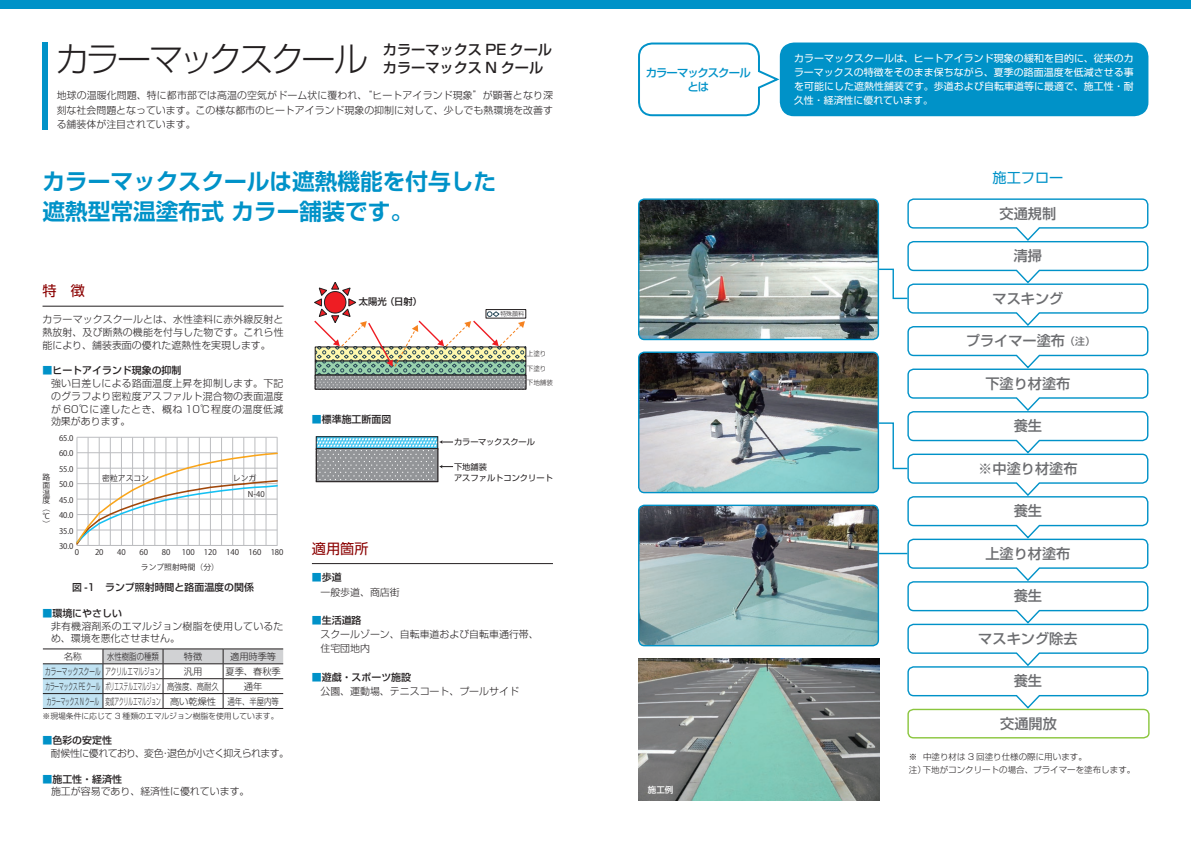
<style>
.page{position:relative;width:1191px;height:842px;background:#fff}
.page>*{position:absolute;margin:0;border:0;box-sizing:border-box;transform-origin:0 0}
.t1{font:300 34px "Shin Go Pro";letter-spacing:-.09em;color:#231f20}
.t2{font:700 22.7px/29.8px "Shin Go Pro De";color:#0092c8}
.t3{font:500 14.2px "Shin Go Pro";color:#6c6d70}
.t4{font:500 14.2px/17.7px "Shin Go Pro";color:#231f20}
.t5{font:14.2px "Shin Go Pro";color:#8b0202}
.t6{font:14.2px "Shin Go Pro";color:#0092c8}
.t7{font:12.7px "Shin Go Medium 83 pv RKSJ H";color:#231f20}
.t8{font:500 11.3px/14.2px "Shin Go Pro";letter-spacing:-.08em;color:#0092c8;text-align:center}
.t9{font:300 9.9px/14.2px "Shin Go Pro";color:#231f20}
.t10{font:300 9.9px/12.8px "Shin Go Pro";letter-spacing:.02em;color:#231f20}
.t11{font:9.9px/14.2px "Shin Go Pro";letter-spacing:.01em;color:#fff;text-align:justify}
.t12{font:300 9.9px/12.8px "Shin Go Pro";letter-spacing:-.05em;color:#231f20}
.t13{font:500 9.9px "Shin Go Pro";color:#231f20}
.t14{font:9.3px "Shin Go Medium 83 pv RKSJ H";color:#231f20}
.t15{font:300 9.2px/14.9px "Shin Go Pro";color:#231f20}
.t16{font:300 9.2px "Shin Go Pro";color:#231f20;scale:.5 1}
.t17{font:300 9.2px "Shin Go Pro";color:#231f20;scale:.6 1}
.t18{font:300 9.2px "Shin Go Pro";color:#231f20;scale:.8 1}
.t19{font:300 8.5px/12.8px "Shin Go Pro";color:#231f20}
.t20{font:500 8.5px "Shin Go Pro";color:#fff}
.t21{font:8.2px/10.8px "Shin Go Pro Regular 90 pv RKSJ H";color:#231f20}
.t22{font:8.2px "Shin Go Pro Regular 90 pv RKSJ H";letter-spacing:-.02em;color:#231f20}
.t23{font:7.8px/7.8px "Koz Go Pr 6 N";color:#231f20;text-align:justify}
.t24{font:300 7.8px "Shin Go Pro";color:#231f20}
.t25{font:6.5px "Shin Go Pro Light 90 pv RKSJ H";color:#231f20}
.t26{font:6px "Shin Go Pro Light 90 pv RKSJ H";color:#231f20}
.s1{font-weight:500;color:#0092c8}
.s2{font-weight:500}
.s3{color:#0092c8}
.s4{color:#557482}
.s5{font-size:9.9px}
</style>
<div class="page">
<div style="left:0;top:0;width:1191px;height:9px;background:#0092c8"></div>
<div style="left:780px;top:43px;width:368px;height:73px;background:#0092c8;border-radius:14px"></div>
<div style="left:43px;top:43px;width:5px;height:87px;background:#0092c8"></div>
<hr style="left:43px;top:306px;width:240px;height:1px;background:#231f20">
<hr style="left:312px;top:563px;width:241px;height:1px;background:#231f20">
<svg style="left:638px;top:42px;width:144px;height:75px"></svg>
<svg style="left:315px;top:361px;width:211px;height:14px"></svg>
<svg style="left:314px;top:282px;width:211px;height:86px"></svg>
<div style="left:486px;top:309px;width:40px;height:9px;border:1px solid #231f20"></div>
<div style="left:315px;top:375px;width:211px;height:14px;border:1px solid #231f20"></div>
<svg style="left:314px;top:376px;width:213px;height:14px;background:#919395"></svg>
<hr style="left:77px;top:437px;width:1px;height:108px;background:#bcbdc0">
<hr style="left:88px;top:437px;width:1px;height:108px;background:#bcbdc0">
<hr style="left:99px;top:437px;width:1px;height:108px;background:#bcbdc0">
<hr style="left:110px;top:437px;width:1px;height:108px;background:#bcbdc0">
<hr style="left:121px;top:437px;width:1px;height:108px;background:#bcbdc0">
<hr style="left:132px;top:437px;width:1px;height:108px;background:#bcbdc0">
<hr style="left:143px;top:437px;width:1px;height:108px;background:#bcbdc0">
<hr style="left:155px;top:437px;width:1px;height:108px;background:#bcbdc0">
<hr style="left:166px;top:437px;width:1px;height:108px;background:#bcbdc0">
<hr style="left:177px;top:437px;width:1px;height:108px;background:#bcbdc0">
<hr style="left:188px;top:437px;width:1px;height:108px;background:#bcbdc0">
<hr style="left:199px;top:437px;width:1px;height:108px;background:#bcbdc0">
<hr style="left:210px;top:437px;width:1px;height:108px;background:#bcbdc0">
<hr style="left:221px;top:437px;width:1px;height:108px;background:#bcbdc0">
<hr style="left:232px;top:437px;width:1px;height:108px;background:#bcbdc0">
<hr style="left:244px;top:437px;width:1px;height:108px;background:#bcbdc0">
<hr style="left:255px;top:437px;width:1px;height:108px;background:#bcbdc0">
<hr style="left:266px;top:437px;width:1px;height:108px;background:#bcbdc0">
<hr style="left:277px;top:437px;width:1px;height:108px;background:#bcbdc0">
<hr style="left:77px;top:437px;width:200px;height:1px;background:#bcbdc0">
<svg style="left:76px;top:452px;width:202px;height:94px"></svg>
<div style="left:907px;top:709px;width:242px;height:29px;border:1px solid #8bc63e;border-radius:5px"></div>
<img style="left:639px;top:200px;width:238px;height:139px">
<div style="left:638px;top:198px;width:241px;height:142px;border:1px solid #0092c8;border-radius:6px"></div>
<img style="left:639px;top:353px;width:238px;height:140px">
<div style="left:638px;top:351px;width:241px;height:142px;border:1px solid #0092c8;border-radius:6px"></div>
<img style="left:639px;top:505px;width:238px;height:141px">
<div style="left:638px;top:505px;width:241px;height:141px;border:1px solid #0092c8;border-radius:6px"></div>
<img style="left:639px;top:658px;width:240px;height:142px">
<svg style="left:877px;top:198px;width:272px;height:512px"></svg>
<svg style="left:43px;top:649px;width:240px;height:59px"></svg>
<hr style="left:43px;top:708px;width:60px;height:1px;background:#231f20">
<hr style="left:103px;top:708px;width:60px;height:1px;background:#231f20">
<hr style="left:163px;top:708px;width:60px;height:1px;background:#231f20">
<hr style="left:223px;top:708px;width:60px;height:1px;background:#231f20">
<div style="left:316px;top:436px;width:122px;height:13px;border:1px solid #231f20"></div>
<div style="left:316px;top:448px;width:122px;height:34px;border:1px solid #231f20"></div>
<svg style="left:315px;top:438px;width:138px;height:42px;background:#9aadb5"></svg>
<h1 class="t1" style="left:55px;top:32px;width:314px">カラーマックスクール</h1>
<h3 class="t4" style="left:383px;top:39px;width:171px">カラーマックス PE クールカラーマックス N クール</h3>
<p class="t9" style="left:57px;top:87px;width:498px;text-align:justify">地球の温暖化問題、特に都市部では高温の空気がドーム状に覆われ、“ヒートアイランド現象”が顕著となり深刻な社会問題となっています。この様な都市のヒートアイランド現象の抑制に対して、少しでも熱環境を改善する舗装体が注目されています。</p>
<h2 class="t2" style="left:43px;top:164px;width:455px">カラーマックスクールは遮熱機能を付与した遮熱型常温塗布式 カラー舗装です。</h2>
<h3 class="t5" style="left:43px;top:279px;width:44px">特　徴</h3>
<p class="t9" style="left:43px;top:312px;width:243px;line-height:12.8px;text-align:justify">カラーマックスクールとは、水性塗料に赤外線反射と熱放射、及び断熱の機能を付与した物です。これら性能により、舗装表面の優れた遮熱性を実現します。</p>
<p class="t10" style="left:51px;top:363px;width:234px;text-indent:-9px"><span class="s1">■</span><span class="s2">ヒートアイランド現象の抑制<br></span>強い日差しによる路面温度上昇を抑制します。下記のグラフより密粒度アスファルト混合物の表面温度が 60℃に達したとき、概ね 10℃程度の温度低減効果があります。</p>
<p class="t23" style="left:59px;top:434px;width:16px">65.0</p>
<p class="t23" style="left:43px;top:473px;width:9px">路面温度（℃）</p>
<p class="t23" style="left:59px;top:450px;width:16px">60.0</p>
<p class="t23" style="left:59px;top:465px;width:16px">55.0</p>
<p class="t23" style="left:59px;top:481px;width:16px">50.0</p>
<p class="t23" style="left:59px;top:496px;width:16px">45.0</p>
<p class="t23" style="left:59px;top:512px;width:16px">40.0</p>
<p class="t23" style="left:59px;top:527px;width:16px">35.0</p>
<p class="t23" style="left:102px;top:474px;width:48px">密粒アスコン</p>
<p class="t23" style="left:233px;top:474px;width:25px">レンガ</p>
<p class="t23" style="left:248px;top:491px;width:18px">N-40</p>
<p class="t23" style="left:59px;top:543px;width:16px">30.0</p>
<p class="t23" style="left:75px;top:549px;width:6px">0</p>
<p class="t23" style="left:95px;top:549px;width:10px">20</p>
<p class="t23" style="left:117px;top:549px;width:10px">40</p>
<p class="t23" style="left:139px;top:549px;width:10px">60</p>
<p class="t23" style="left:162px;top:549px;width:10px">80</p>
<p class="t23" style="left:182px;top:549px;width:103px">100 120 140 160 180</p>
<p class="t23" style="left:141px;top:563px;width:80px">ランプ照射時間（分）</p>
<p class="t13" style="left:72px;top:579px;width:183px">図 -1　ランプ照射時間と路面温度の関係</p>
<p class="t10" style="left:51px;top:605px;width:234px;text-indent:-9px"><span class="s1">■</span><span class="s2">環境にやさしい<br></span>非有機溶剤系のエマルジョン樹脂を使用しているため、環境を悪化させません。</p>
<p class="t15" style="left:64px;top:648px;width:20px">名称</p>
<p class="t18" style="left:107px;top:649px;width:66px">水性樹脂の種類</p>
<p class="t15" style="left:184px;top:648px;width:20px">特徴</p>
<p class="t15" style="left:230px;top:648px;width:48px">適用時季等</p>
<p class="t17" style="left:45px;top:664px;width:194px">カラーマックスクール アクリルエマルジョン</p>
<p class="t15" style="left:184px;top:663px;width:20px">汎用</p>
<p class="t15" style="left:225px;top:663px;width:57px">夏季、春秋季</p>
<p class="t16" style="left:45px;top:679px;width:348px">カラーマックス PE クール ポリエステルエマルジョン 高強度、高耐久</p>
<p class="t15" style="left:47px;top:677px;width:234px;text-indent:197px">通年<br>カラーマックス N クール 変成アクリルエマルジョン 高い乾燥性 通年、半屋内等</p>
<p class="t24" style="left:43px;top:710px;width:237px">※現場条件に応じて 3 種類のエマルジョン樹脂を使用しています。</p>
<p class="t12" style="left:51px;top:733px;width:240px;text-indent:-8px"><span class="s1">■</span><span class="s2">色彩の安定性<br></span>耐候性に優れており、変色・退色が小さく抑えられます。</p>
<p class="t9" style="left:51px;top:771px;width:200px;line-height:12.8px;text-indent:-9px"><span class="s1">■</span><span class="s2">施工性・経済性<br></span>施工が容易であり、経済性に優れています。</p>
<p class="t14" style="left:359px;top:296px;width:65px">太陽光（日射）</p>
<p class="t13" style="left:312px;top:411px;width:81px"><span class="s3">■</span>標準施工断面図</p>
<p class="t7" style="left:315px;top:412px;width:103px"><span class="s4">●</span>標準施工断面図</p>
<h3 class="t5" style="left:312px;top:537px;width:58px">適用箇所</h3>
<p class="t26" style="left:500px;top:309px;width:25px">特殊顔料</p>
<p class="t25" style="left:527px;top:348px;width:21px">上塗り</p>
<p class="t25" style="left:527px;top:363px;width:21px">下塗り</p>
<p class="t25" style="left:527px;top:377px;width:28px">下地舗装</p>
<p class="t22" style="left:454px;top:435px;width:82px">カラーマックスクール</p>
<p class="t21" style="left:454px;top:460px;width:100px">下地舗装<br>アスファルトコンクリート</p>
<p class="t9" style="left:320px;top:569px;width:81px;text-indent:-9px"><span class="s1">■</span><span class="s2">歩道<br></span>一般歩道、商店街</p>
<p class="t9" style="left:320px;top:612px;width:220px;text-indent:-9px"><span class="s1">■</span><span class="s2">生活道路<br></span>スクールゾーン、自転車道および自転車通行帯、住宅団地内</p>
<p class="t9" style="left:320px;top:669px;width:200px;text-indent:-9px"><span class="s1">■</span><span class="s2">遊戯・スポーツ施設<br></span>公園、運動場、テニスコート、プールサイド</p>
<p class="t8" style="left:646px;top:64px;width:106px">カラーマックスクールとは</p>
<p class="t20" style="left:648px;top:783px;width:27px">施工例</p>
<p class="t11" style="left:794px;top:50px;width:341px">カラーマックスクールは、ヒートアイランド現象の緩和を目的に、従来のカラーマックスの特徴をそのまま保ちながら、夏季の路面温度を低減させる事を可能にした遮熱性舗装です。歩道および自転車道等に最適で、施工性・耐久性・経済性に優れています。</p>
<h3 class="t6" style="left:992px;top:165px;width:72px">施工フロー</h3>
<h3 class="t3" style="left:999px;top:202px;width:58px">交通規制</h3>
<h3 class="t3" style="left:1013px;top:244px;width:30px">清掃</h3>
<h3 class="t3" style="left:992px;top:287px;width:72px">マスキング</h3>
<h3 class="t3" style="left:966px;top:329px;width:130px">プライマー塗布<span class="s5">（注）</span></h3>
<h3 class="t3" style="left:985px;top:372px;width:87px">下塗り材塗布</h3>
<h3 class="t3" style="left:1013px;top:414px;width:30px">養生</h3>
<h3 class="t3" style="left:978px;top:457px;width:101px">※中塗り材塗布</h3>
<h3 class="t3" style="left:1013px;top:499px;width:30px">養生</h3>
<h3 class="t3" style="left:985px;top:542px;width:87px">上塗り材塗布</h3>
<h3 class="t3" style="left:1013px;top:584px;width:30px">養生</h3>
<h3 class="t3" style="left:978px;top:627px;width:101px">マスキング除去</h3>
<h3 class="t3" style="left:1013px;top:669px;width:30px">養生</h3>
<h3 class="t3" style="left:1000px;top:712px;width:58px">交通開放</h3>
<p class="t19" style="left:909px;top:749px;width:228px">※ 中塗り材は 3 回塗り仕様の際に用います。<br>注）下地がコンクリートの場合、プライマーを塗布します。</p>
</div>
